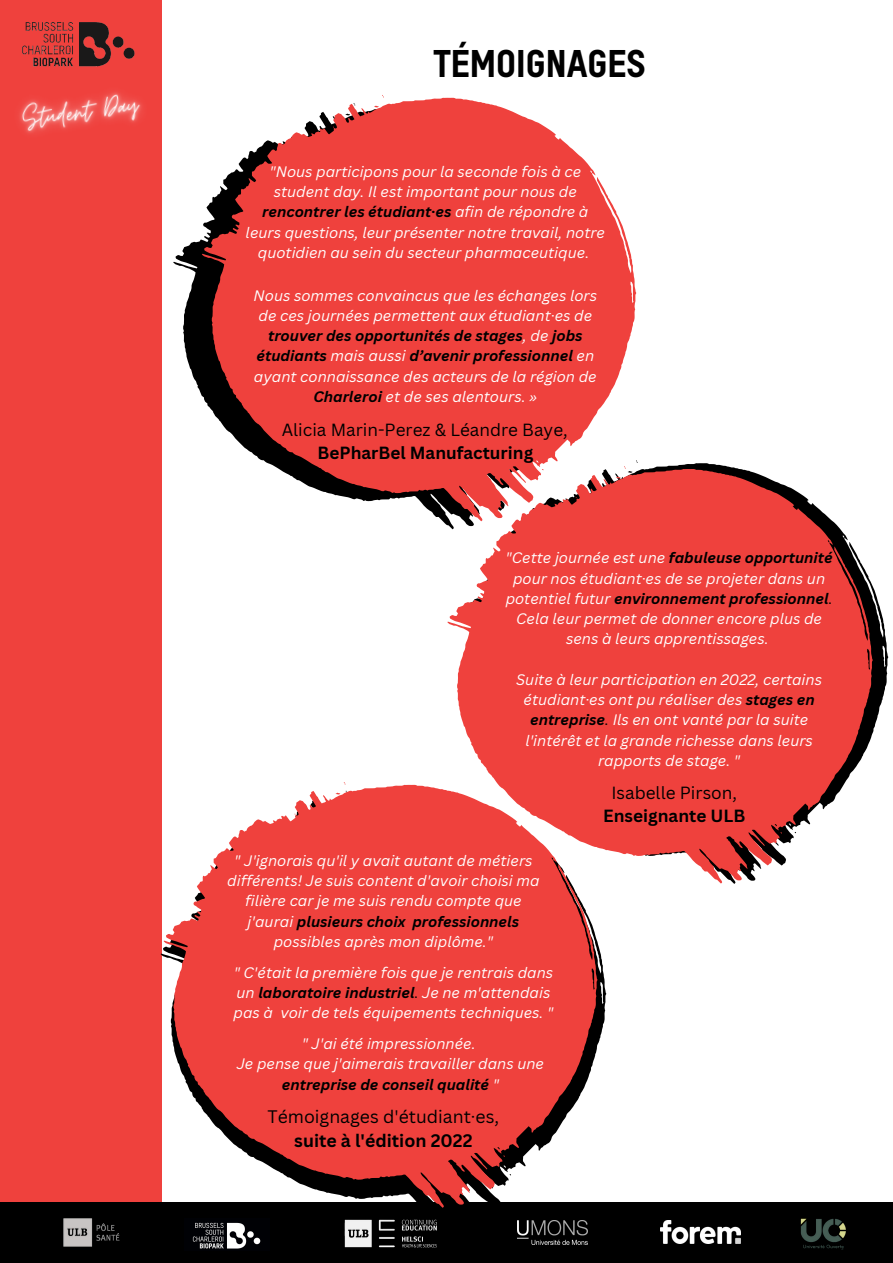
<style>
.page{position:relative;width:893px;height:1263px;background:#fff}
.page>*{position:absolute;margin:0;border:0;box-sizing:border-box;transform-origin:0 0}
.t1{font:37.5px "T Star Pro Heavy";color:#000}
.t2{font:17.62px "Canva Sans";color:#000}
.t3{font:700 17.62px "Canva Sans";color:#000}
.t4{font:17.17px "Canva Sans";color:#000}
.t5{font:700 17.17px "Canva Sans";color:#000}
.t6{font:italic 14.77px/20.2px "Canva Sans";color:#fff;text-align:center}
.s1{font-weight:700;color:#000}
.s2{color:#000}
</style>
<div class="page">
<div style="left:0;top:0;width:162px;height:1242px;background:#ef413d"></div>
<img style="left:22px;top:22px;width:113px;height:33px">
<div style="left:0;top:1202px;width:893px;height:61px;background:#000"></div>
<img style="left:64px;top:1218px;width:56px;height:29px">
<img style="left:192px;top:1228px;width:69px;height:21px">
<img style="left:344px;top:1228px;width:93px;height:20px">
<img style="left:517px;top:1228px;width:70px;height:16px">
<img style="left:660px;top:1220px;width:80px;height:23px">
<img style="left:800px;top:1218px;width:46px;height:32px">
<img style="left:19px;top:55px;width:123px;height:78px">
<svg style="left:636px;top:460px;width:252px;height:424px"></svg>
<svg style="left:447px;top:466px;width:425px;height:417px;fill:#ef413d"></svg>
<svg style="left:173px;top:239px;width:434px;height:290px"></svg>
<svg style="left:202px;top:95px;width:434px;height:426px;fill:#ef413d"></svg>
<svg style="left:161px;top:791px;width:445px;height:437px"></svg>
<svg style="left:164px;top:782px;width:433px;height:426px;fill:#ef413d"></svg>
<h1 class="t1" style="left:433px;top:48px;width:214px">TÉMOIGNAGES</h1>
<p class="t6" style="left:246px;top:161px;width:361px">"Nous participons pour la seconde fois à ce student day. Il est important pour nous de <span class="s1">rencontrer les étudiant·es</span> afin de répondre à leurs questions, leur présenter notre travail, notre quotidien au sein du secteur pharmaceutique.</p>
<p class="t6" style="left:254px;top:285px;width:345px">Nous sommes convaincus que les échanges lors de ces journées permettent aux étudiant·es de <span class="s1">trouver des opportunités de stages</span>, de <span class="s1">jobs étudiants</span> mais aussi <span class="s1">d’avenir professionnel</span> en ayant connaissance des acteurs de la région de <span class="s1">Charleroi</span> et de ses alentours. »</p>
<p class="t4" style="left:282px;top:417px;width:287px">Alicia Marin-Perez &amp; Léandre Baye,</p>
<p class="t5" style="left:317px;top:441px;width:217px">BePharBel Manufacturing</p>
<p class="t6" style="left:505px;top:547px;width:328px">"Cette journée est une <span class="s1">fabuleuse opportunité </span>pour nos étudiant·es de se projeter dans un potentiel futur <span class="s1">environnement professionnel</span><span class="s2">.<br></span>Cela leur permet de donner encore plus de sens à leurs apprentissages.</p>
<p class="t6" style="left:516px;top:669px;width:307px">Suite à leur participation en 2022, certains étudiant·es ont pu réaliser des <span class="s1">stages en entreprise</span><span class="s2">.</span> Ils en ont vanté par la suite l'intérêt et la grande richesse dans leurs rapports de stage. "</p>
<p class="t6" style="left:227px;top:850px;width:314px">" J'ignorais qu'il y avait autant de métiers différents! Je suis content d'avoir choisi ma filière car je me suis rendu compte que j'aurai <span class="s1">plusieurs choix professionnels </span>possibles après mon diplôme."</p>
<p class="t6" style="left:234px;top:962px;width:321px;text-align:left">" C'était la première fois que je rentrais dans un <span class="s1">laboratoire industriel</span><span class="s2">.</span> Je ne m'attendais pas à voir de tels équipements techniques. "</p>
<p class="t6" style="left:237px;top:1033px;width:309px">" J'ai été impressionnée.<br>Je pense que j'aimerais travailler dans une <span class="s1">entreprise de conseil qualité</span> "</p>
<p class="t2" style="left:267px;top:1104px;width:233px">Témoignages d'étudiant·es,</p>
<p class="t3" style="left:294px;top:1128px;width:180px">suite à l'édition 2022</p>
<p class="t4" style="left:611px;top:780px;width:127px">Isabelle Pirson,</p>
<p class="t5" style="left:603px;top:804px;width:144px">Enseignante ULB</p>
</div>
